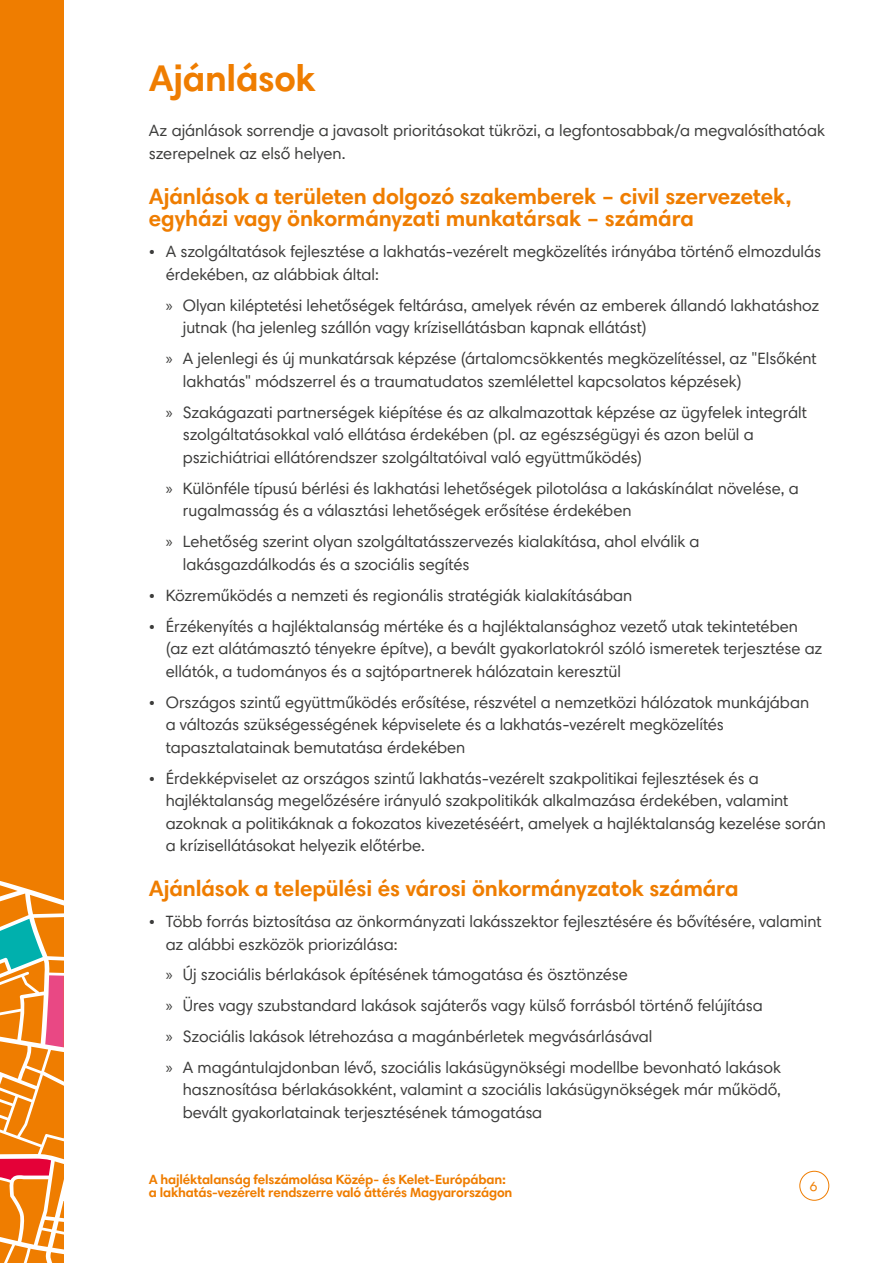
<style>
.page{position:relative;width:893px;height:1263px;background:#fff}
.page>*{position:absolute;margin:0;border:0;box-sizing:border-box;transform-origin:0 0}
.Sub-heading_1{font:700 37.5px "Harmonia Sans Pro Cyr";letter-spacing:-.01em;color:#ef7d00}
.Sub-heading_3{font:700 22.5px/22.5px "Harmonia Sans Pro Cyr";letter-spacing:-.005em;color:#ef7d00}
.Body_text{font:16.5px/22.5px "Harmonia Sans Pro Cyr";letter-spacing:-.005em;color:#3c3c3b}
.t1{font:700 13.5px/13.5px "Harmonia Sans Pro Cyr";letter-spacing:-.015em;color:#ef7d00}
.t2{font:13.5px "Harmonia Sans Pro Cyr";color:#ef7d00}
.s1{font-family:"Myriad Pro"}
</style>
<div class="page">
<div style="left:799px;top:1171px;width:30px;height:30px;border:1px solid #ef7d00;border-radius:50%"></div>
<div style="left:0;top:0;width:64px;height:1263px;background:#ef7d00"></div>
<svg style="left:0;top:881px;width:64px;height:382px"></svg>
<p class="Sub-heading_1" style="left:149px;top:54px;width:168px">Ajánlások</p>
<p class="Body_text" style="left:149px;top:119px;width:677px">Az ajánlások sorrendje a javasolt prioritásokat tükrözi, a legfontosabbak/a megvalósíthatóak szerepelnek az első helyen.</p>
<p class="Sub-heading_3" style="left:149px;top:184px;width:644px">Ajánlások a területen dolgozó szakemberek – civil szervezetek, egyházi vagy önkormányzati munkatársak – számára</p>
<p class="Body_text" style="left:166px;top:240px;width:657px;text-indent:-17px">• A szolgáltatások fejlesztése a lakhatás-vezérelt megközelítés irányába történő elmozdulás érdekében, az alábbiak által:</p>
<p class="Body_text" style="left:183px;top:294px;width:638px;text-indent:-17px"><span class="s1">»</span> Olyan kiléptetési lehetőségek feltárása, amelyek révén az emberek állandó lakhatáshoz jutnak (ha jelenleg szállón vagy krízisellátásban kapnak ellátást)</p>
<p class="Body_text" style="left:183px;top:347px;width:635px;text-indent:-17px"><span class="s1">»</span> A jelenlegi és új munkatársak képzése (ártalomcsökkentés megközelítéssel, az "Elsőként lakhatás" módszerrel és a traumatudatos szemlélettel kapcsolatos képzések)</p>
<p class="Body_text" style="left:183px;top:401px;width:626px;text-indent:-17px"><span class="s1">»</span> Szakágazati partnerségek kiépítése és az alkalmazottak képzése az ügyfelek integrált szolgáltatásokkal való ellátása érdekében (pl. az egészségügyi és azon belül a pszichiátriai ellátórendszer szolgáltatóival való együttműködés)</p>
<p class="Body_text" style="left:183px;top:477px;width:617px;text-indent:-17px"><span class="s1">»</span> Különféle típusú bérlési és lakhatási lehetőségek pilotolása a lakáskínálat növelése, a rugalmasság és a választási lehetőségek erősítése érdekében</p>
<p class="Body_text" style="left:183px;top:530px;width:518px;text-indent:-17px"><span class="s1">»</span> Lehetőség szerint olyan szolgáltatásszervezés kialakítása, ahol elválik a lakásgazdálkodás és a szociális segítés</p>
<p class="Body_text" style="left:149px;top:584px;width:485px">• Közreműködés a nemzeti és regionális stratégiák kialakításában</p>
<p class="Body_text" style="left:166px;top:615px;width:658px;text-indent:-17px">• Érzékenyítés a hajléktalanság mértéke és a hajléktalansághoz vezető utak tekintetében (az ezt alátámasztó tényekre építve), a bevált gyakorlatokról szóló ismeretek terjesztése az ellátók, a tudományos és a sajtópartnerek hálózatain keresztül</p>
<p class="Body_text" style="left:166px;top:691px;width:645px;text-indent:-17px">• Országos szintű együttműködés erősítése, részvétel a nemzetközi hálózatok munkájában a változás szükségességének képviselete és a lakhatás-vezérelt megközelítés tapasztalatainak bemutatása érdekében</p>
<p class="Body_text" style="left:166px;top:767px;width:661px;text-indent:-17px">• Érdekképviselet az országos szintű lakhatás-vezérelt szakpolitikai fejlesztések és a hajléktalanság megelőzésére irányuló szakpolitikák alkalmazása érdekében, valamint azoknak a politikáknak a fokozatos kivezetéséért, amelyek a hajléktalanság kezelése során a krízisellátásokat helyezik előtérbe.</p>
<p class="Sub-heading_3" style="left:149px;top:877px;width:591px">Ajánlások a települési és városi önkormányzatok számára</p>
<p class="Body_text" style="left:166px;top:910px;width:657px;text-indent:-17px">• Több forrás biztosítása az önkormányzati lakásszektor fejlesztésére és bővítésére, valamint az alábbi eszközök priorizálása:</p>
<p class="Body_text" style="left:166px;top:963px;width:464px"><span class="s1">»</span> Új szociális bérlakások építésének támogatása és ösztönzése</p>
<p class="Body_text" style="left:166px;top:994px;width:598px"><span class="s1">»</span> Üres vagy szubstandard lakások sajáterős vagy külső forrásból történő felújítása</p>
<p class="Body_text" style="left:166px;top:1025px;width:488px"><span class="s1">»</span> Szociális lakások létrehozása a magánbérletek megvásárlásával</p>
<p class="Body_text" style="left:183px;top:1056px;width:600px;text-align:justify;text-indent:-17px"><span class="s1">»</span> A magántulajdonban lévő, szociális lakásügynökségi modellbe bevonható lakások hasznosítása bérlakásokként, valamint a szociális lakásügynökségek már működő, bevált gyakorlatainak terjesztésének támogatása</p>
<p class="t1" style="left:149px;top:1172px;width:365px">A hajléktalanság felszámolása Közép- és Kelet-Európában: a lakhatás-vezérelt rendszerre való áttérés Magyarországon</p>
<p class="t2" style="left:810px;top:1178px;width:9px">6</p>
</div>
